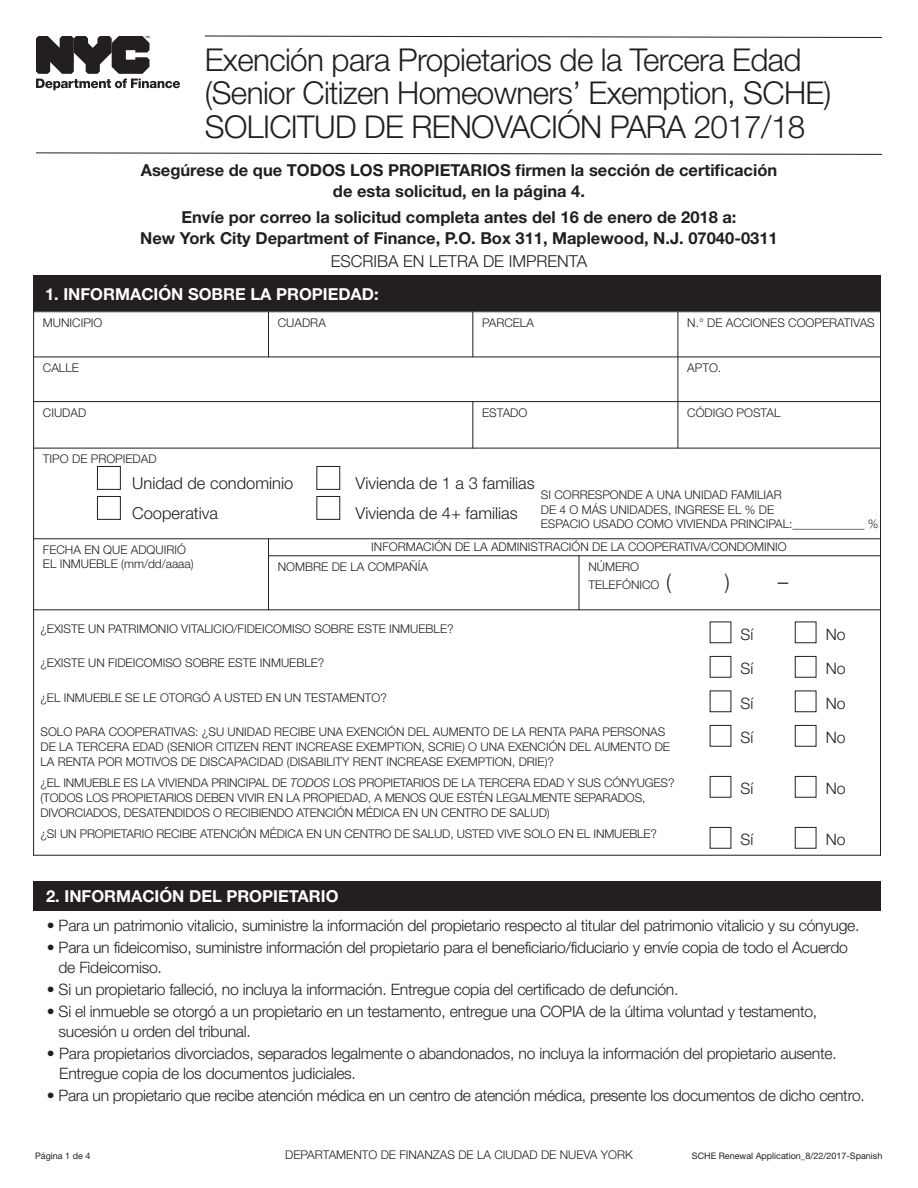
<style>
.page{position:relative;width:918px;height:1188px;background:#fff}
.page>*{position:absolute;margin:0;border:0;box-sizing:border-box;transform-origin:0 0}
.t1{font:300 31.5px/33.3px "Helvetica Neue LT Std";letter-spacing:-.02em;color:#231f20}
.t2{font:300 21px "Helvetica Neue LT Std";color:#231f20}
.t3{font:700 16.5px/21px "Helvetica Neue LT Std";color:#231f20;text-align:center}
.t4{font:300 16.5px "Helvetica Neue LT Std";color:#231f20}
.t5{font:700 16.5px "Helvetica Neue LT Std";color:#fff}
.t6{font:300 15.75px/20.2px "Helvetica Neue LT Std";letter-spacing:-.015em;color:#231f20}
.t7{font:300 12px/15px "Helvetica Neue LT Std";color:#231f20}
.t8{font:9px "Helvetica Neue LT Std";color:#231f20}
.s1{color:#fff}
.s2{font-size:21px}
.s3{font-style:italic}
</style>
<div class="page">
<div style="left:33px;top:276px;width:847px;height:36px;background:#231f20"></div>
<hr style="left:33px;top:276px;width:1px;height:580px;background:#231f20">
<hr style="left:268px;top:311px;width:1px;height:46px;background:#231f20">
<hr style="left:268px;top:538px;width:1px;height:72px;background:#231f20">
<hr style="left:472px;top:311px;width:1px;height:46px;background:#231f20">
<hr style="left:472px;top:401px;width:1px;height:47px;background:#231f20">
<hr style="left:579px;top:555px;width:1px;height:55px;background:#231f20">
<hr style="left:678px;top:311px;width:1px;height:137px;background:#231f20">
<hr style="left:880px;top:276px;width:1px;height:580px;background:#231f20">
<hr style="left:33px;top:357px;width:848px;height:1px;background:#231f20">
<hr style="left:33px;top:401px;width:848px;height:1px;background:#231f20">
<hr style="left:33px;top:448px;width:848px;height:1px;background:#231f20">
<hr style="left:33px;top:538px;width:848px;height:1px;background:#231f20">
<hr style="left:268px;top:555px;width:613px;height:1px;background:#231f20">
<hr style="left:33px;top:609px;width:848px;height:1px;background:#231f20">
<hr style="left:33px;top:855px;width:848px;height:1px;background:#231f20">
<svg style="left:36px;top:36px;width:144px;height:54px"></svg>
<svg style="left:204px;top:35px;width:678px;height:3px"></svg>
<svg style="left:36px;top:152px;width:846px;height:3px"></svg>
<div style="left:33px;top:881px;width:848px;height:30px;background:#231f20"></div>
<h1 class="t1" style="left:205px;top:46px;width:628px">Exención para Propietarios de la Tercera Edad (Senior Citizen Homeowners’ Exemption, SCHE)<br>SOLICITUD DE RENOVACIÓN PARA 2017/18</h1>
<h3 class="t3" style="left:141px;top:162px;width:638px">Asegúrese de que TODOS LOS PROPIETARIOS firmen la sección de certificación de esta solicitud, en la página 4.</h3>
<h3 class="t3" style="left:140px;top:208px;width:639px">Envíe por correo la solicitud completa antes del 16 de enero de 2018 a:<br>New York City Department of Finance, P.O. Box 311, Maplewood, N.J. 07040-0311</h3>
<h3 class="t4" style="left:331px;top:255px;width:258px">ESCRIBA EN LETRA DE IMPRENTA</h3>
<h3 class="t5" style="left:45px;top:289px;width:335px">1. INFORMACIÓN SOBRE LA PROPIEDAD:</h3>
<p class="t7" style="left:43px;top:316px;width:61px">MUNICIPIO</p>
<p class="t7" style="left:278px;top:316px;width:50px">CUADRA</p>
<p class="t7" style="left:482px;top:316px;width:53px">PARCELA</p>
<p class="t7" style="left:687px;top:316px;width:189px">N.° DE ACCIONES COOPERATIVAS</p>
<p class="t7" style="left:43px;top:361px;width:38px">CALLE</p>
<p class="t7" style="left:687px;top:361px;width:36px">APTO.</p>
<p class="t7" style="left:43px;top:406px;width:45px">CIUDAD</p>
<p class="t7" style="left:482px;top:406px;width:47px">ESTADO</p>
<p class="t7" style="left:687px;top:406px;width:95px">CÓDIGO POSTAL</p>
<p class="t7" style="left:43px;top:452px;width:115px">TIPO DE PROPIEDAD</p>
<h3 class="t4" style="left:96px;top:478px;width:440px"><span class="s1">■</span> Unidad de condominio <span class="s1">■</span> Vivienda de 1 a 3 familias</h3>
<h3 class="t4" style="left:96px;top:508px;width:123px"><span class="s1">■</span> Cooperativa</h3>
<h3 class="t4" style="left:316px;top:508px;width:204px"><span class="s1">■</span> Vivienda de 4+ familias</h3>
<p class="t7" style="left:541px;top:489px;width:339px;line-height:14.4px">SI CORRESPONDE A UNA UNIDAD FAMILIAR<br>DE 4 O MÁS UNIDADES, INGRESE EL % DE<br>ESPACIO USADO COMO VIVIENDA PRINCIPAL:____________ %</p>
<p class="t7" style="left:43px;top:543px;width:152px;line-height:14.4px">FECHA EN QUE ADQUIRIÓ<br>EL INMUEBLE (mm/dd/aaaa)</p>
<p class="t7" style="left:278px;top:539px;width:510px;line-height:19.4px;text-indent:93px">INFORMACIÓN DE LA ADMINISTRACIÓN DE LA COOPERATIVA/CONDOMINIO<br>NOMBRE DE LA COMPAÑÍA</p>
<p class="t7" style="left:588px;top:559px;width:84px;line-height:18px">NÚMERO<br>TELEFÓNICO <span class="s2">(</span></p>
<h2 class="t2" style="left:725px;top:574px;width:7px">)</h2>
<h2 class="t2" style="left:778px;top:574px;width:12px">–</h2>
<p class="t7" style="left:41px;top:622px;width:415px">¿EXISTE UN PATRIMONIO VITALICIO/FIDEICOMISO SOBRE ESTE INMUEBLE?</p>
<h3 class="t6" style="left:709px;top:625px;width:46px"><span class="s1">■</span> Sí</h3>
<h3 class="t6" style="left:794px;top:625px;width:53px"><span class="s1">■</span> No</h3>
<p class="t7" style="left:40px;top:657px;width:285px">¿EXISTE UN FIDEICOMISO SOBRE ESTE INMUEBLE?</p>
<h3 class="t6" style="left:709px;top:660px;width:46px"><span class="s1">■</span> Sí</h3>
<h3 class="t6" style="left:794px;top:660px;width:53px"><span class="s1">■</span> No</h3>
<p class="t7" style="left:40px;top:691px;width:348px">¿EL INMUEBLE SE LE OTORGÓ A USTED EN UN TESTAMENTO?</p>
<h3 class="t6" style="left:709px;top:694px;width:46px"><span class="s1">■</span> Sí</h3>
<h3 class="t6" style="left:794px;top:694px;width:53px"><span class="s1">■</span> No</h3>
<p class="t7" style="left:40px;top:726px;width:631px">SOLO PARA COOPERATIVAS: ¿SU UNIDAD RECIBE UNA EXENCIÓN DEL AUMENTO DE LA RENTA PARA PERSONAS<br>DE LA TERCERA EDAD (SENIOR CITIZEN RENT INCREASE EXEMPTION, SCRIE) O UNA EXENCIÓN DEL AUMENTO DE<br>LA RENTA POR MOTIVOS DE DISCAPACIDAD (DISABILITY RENT INCREASE EXEMPTION, DRIE)?</p>
<h3 class="t6" style="left:709px;top:729px;width:46px"><span class="s1">■</span> Sí</h3>
<h3 class="t6" style="left:794px;top:729px;width:53px"><span class="s1">■</span> No</h3>
<p class="t7" style="left:40px;top:777px;width:635px">¿EL INMUEBLE ES LA VIVIENDA PRINCIPAL DE <span class="s3">TODOS</span> LOS PROPIETARIOS DE LA TERCERA EDAD Y SUS CÓNYUGES? (TODOS LOS PROPIETARIOS DEBEN VIVIR EN LA PROPIEDAD, A MENOS QUE ESTÉN LEGALMENTE SEPARADOS,<br>DIVORCIADOS, DESATENDIDOS O RECIBIENDO ATENCIÓN MÉDICA EN UN CENTRO DE SALUD)</p>
<h3 class="t6" style="left:709px;top:780px;width:46px"><span class="s1">■</span> Sí</h3>
<h3 class="t6" style="left:794px;top:780px;width:53px"><span class="s1">■</span> No</h3>
<p class="t7" style="left:40px;top:828px;width:618px">¿SI UN PROPIETARIO RECIBE ATENCIÓN MÉDICA EN UN CENTRO DE SALUD, USTED VIVE SOLO EN EL INMUEBLE?</p>
<h3 class="t6" style="left:709px;top:831px;width:46px"><span class="s1">■</span> Sí</h3>
<h3 class="t6" style="left:794px;top:831px;width:53px"><span class="s1">■</span> No</h3>
<h3 class="t5" style="left:46px;top:890px;width:294px">2. INFORMACIÓN DEL PROPIETARIO</h3>
<h3 class="t6" style="left:47px;top:917px;width:814px">• Para un patrimonio vitalicio, suministre la información del propietario respecto al titular del patrimonio vitalicio y su cónyuge.</h3>
<h3 class="t6" style="left:59px;top:939px;width:791px;text-indent:-12px">• Para un fideicomiso, suministre información del propietario para el beneficiario/fiduciario y envíe copia de todo el Acuerdo de Fideicomiso.</h3>
<h3 class="t6" style="left:47px;top:981px;width:633px">• Si un propietario falleció, no incluya la información. Entregue copia del certificado de defunción.</h3>
<h3 class="t6" style="left:59px;top:1003px;width:760px;text-indent:-12px">• Si el inmueble se otorgó a un propietario en un testamento, entregue una COPIA de la última voluntad y testamento, sucesión u orden del tribunal.</h3>
<h3 class="t6" style="left:59px;top:1045px;width:779px;text-indent:-12px">• Para propietarios divorciados, separados legalmente o abandonados, no incluya la información del propietario ausente.<br>Entregue copia de los documentos judiciales.</h3>
<h3 class="t6" style="left:47px;top:1087px;width:819px">• Para un propietario que recibe atención médica en un centro de atención médica, presente los documentos de dicho centro.</h3>
<p class="t8" style="left:35px;top:1153px;width:57px">Página 1 de 4</p>
<p class="t7" style="left:285px;top:1149px;width:349px">DEPARTAMENTO DE FINANZAS DE LA CIUDAD DE NUEVA YORK</p>
<p class="t8" style="left:692px;top:1153px;width:192px">SCHE Renewal Application_8/22/2017-Spanish</p>
</div>
